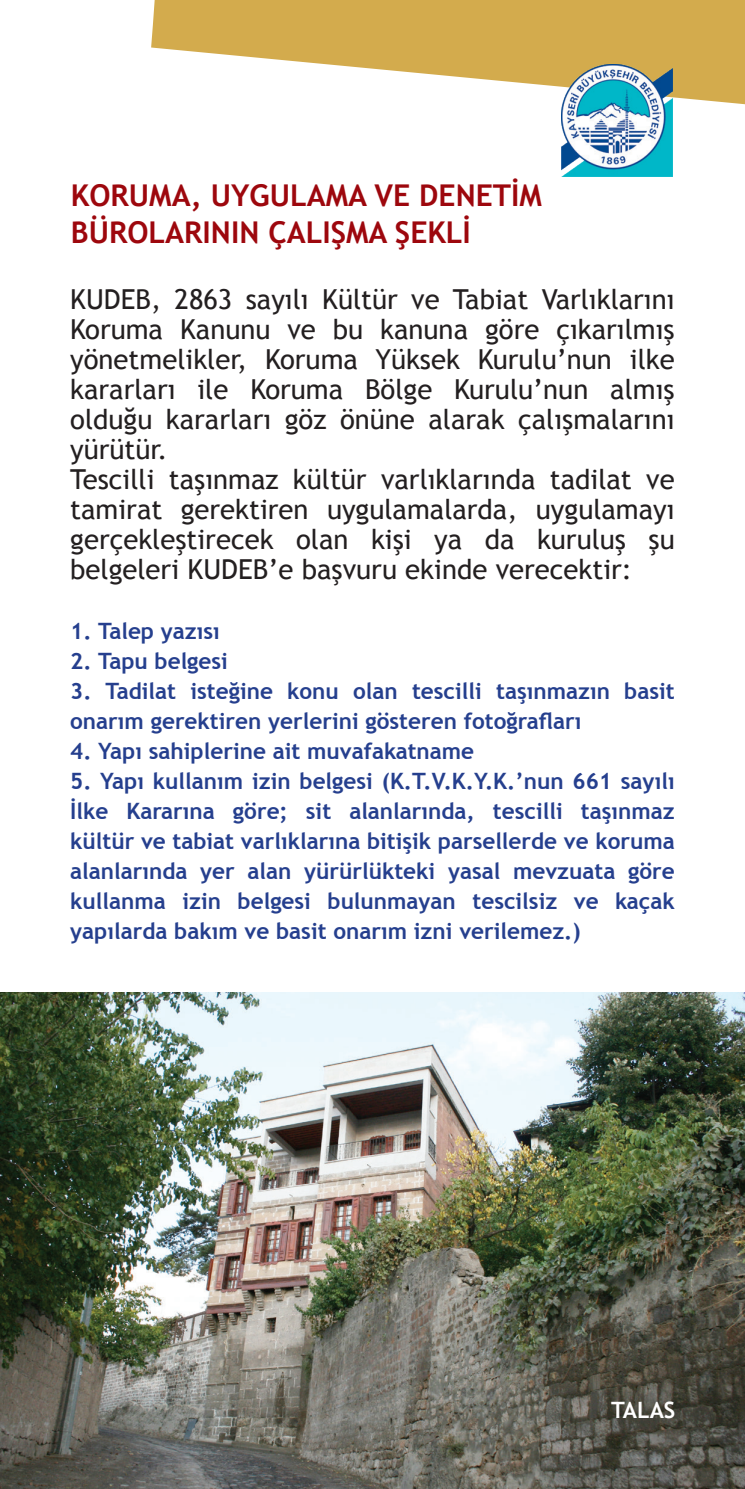
<style>
.page{position:relative;width:745px;height:1489px;background:#fff}
.page>*{position:absolute;margin:0;border:0;box-sizing:border-box;transform-origin:0 0}
.t1{font:700 30px/36px "Trebuchet MS";color:#9d070d}
.t2{font:27.5px/30px "Trebuchet MS";color:#231f20}
.t3{font:700 22.5px/30px "Trebuchet MS";color:#253f8e}
.t4{font:700 22.5px "Trebuchet MS";color:#fff}
</style>
<div class="page">
<svg style="left:151px;top:0;width:593px;height:104px;fill:#d3ab4d"></svg>
<img style="left:561px;top:65px;width:111px;height:111px">
<img style="left:0;top:992px;width:744px;height:496px">
<h1 class="t1" style="left:71px;top:178px;width:472px">KORUMA, UYGULAMA VE DENETİM<br>BÜROLARININ ÇALIŞMA ŞEKLİ</h1>
<p class="t2" style="left:70px;top:284px;width:605px">KUDEB, 2863 sayılı Kültür ve Tabiat Varlıklarını Koruma Kanunu ve bu kanuna göre çıkarılmış yönetmelikler, Koruma Yüksek Kurulu’nun ilke kararları ile Koruma Bölge Kurulu’nun almış olduğu kararları göz önüne alarak çalışmalarını yürütür.<br>Tescilli taşınmaz kültür varlıklarında tadilat ve tamirat gerektiren uygulamalarda, uygulamayı gerçekleştirecek olan kişi ya da kuruluş şu belgeleri KUDEB’e başvuru ekinde verecektir:</p>
<p class="t3" style="left:70px;top:615px;width:151px">1. Talep yazısı</p>
<p class="t3" style="left:70px;top:645px;width:159px">2. Tapu belgesi</p>
<p class="t3" style="left:70px;top:675px;width:605px">3. Tadilat isteğine konu olan tescilli taşınmazın basit onarım gerektiren yerlerini gösteren fotoğrafları</p>
<p class="t3" style="left:70px;top:735px;width:405px">4. Yapı sahiplerine ait muvafakatname</p>
<p class="t3" style="left:70px;top:765px;width:605px;text-align:justify">5. Yapı kullanım izin belgesi (K.T.V.K.Y.K.’nun 661 sayılı İlke Kararına göre; sit alanlarında, tescilli taşınmaz kültür ve tabiat varlıklarına bitişik parsellerde ve koruma alanlarında yer alan yürürlükteki yasal mevzuata göre kullanma izin belgesi bulunmayan tescilsiz ve kaçak yapılarda bakım ve basit onarım izni verilemez.)</p>
<p class="t4" style="left:611px;top:1395px;width:66px">TALAS</p>
</div>
